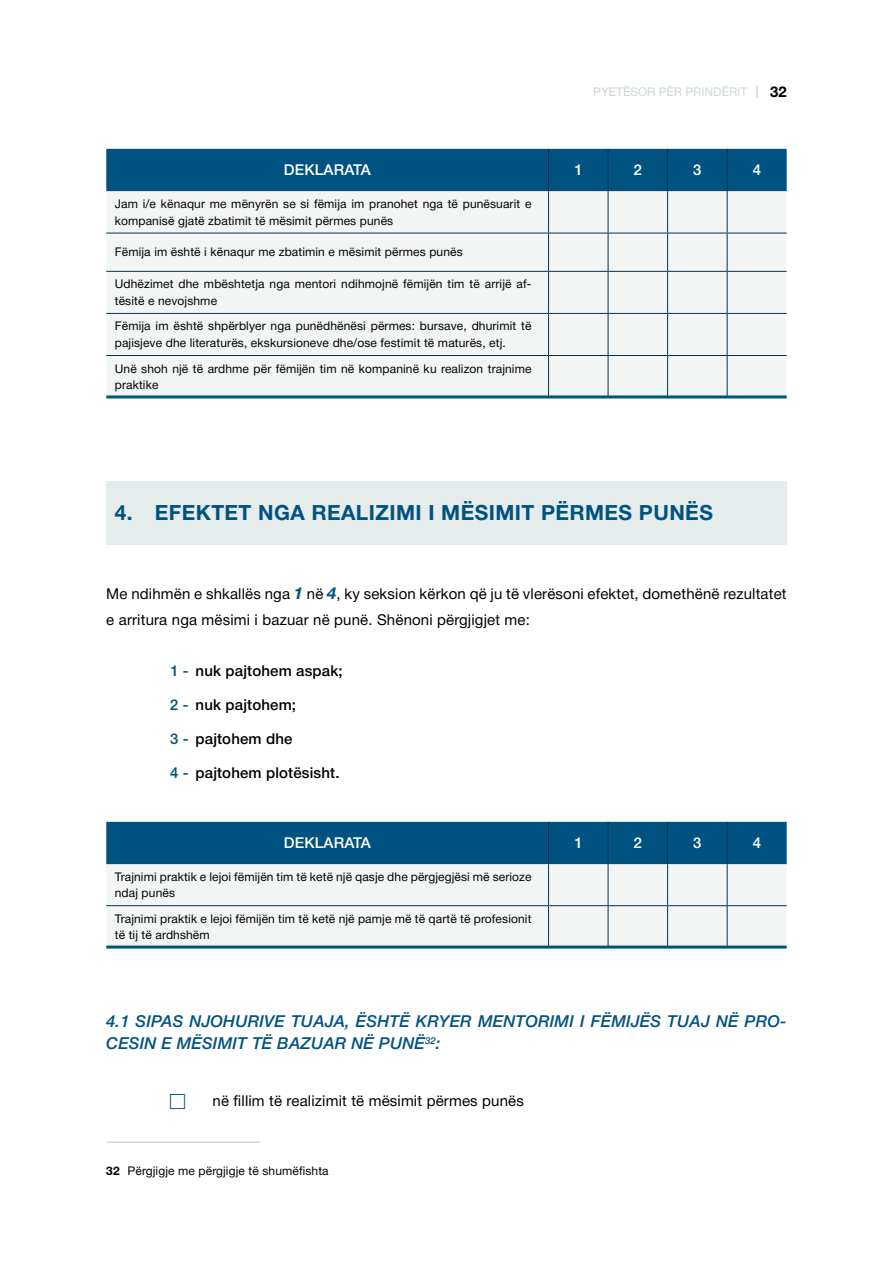
<style>
.page{position:relative;width:893px;height:1263px;background:#fff}
.page>*{position:absolute;margin:0;border:0;box-sizing:border-box;transform-origin:0 0}
.Questionaire_title_2{font:700 21px "Helvetica Neue";letter-spacing:.02em;color:#005380}
.Quest__Title_Numb{font:700 21px "Helvetica Neue";color:#005380}
.Table_Title_Blue{font:italic 500 16.5px/22.5px "Helvetica Neue";letter-spacing:.01em;color:#005380}
.Body_Text_Tables{font:15px/25.5px "Helvetica Neue";letter-spacing:.01em;color:#000}
.t1{font:500 15px "Helvetica Neue";letter-spacing:.01em;color:#000}
.Table_Header{font:500 15px "Helvetica Neue";letter-spacing:.01em;color:#fff}
.t2{font:700 15px "Helvetica Neue";color:#000}
.Table_Text{font:12px/16.5px "Helvetica Neue";letter-spacing:.01em;color:#000}
.Footnotes{font:12px "Helvetica Neue";letter-spacing:.01em;color:#000}
.Pg__Description{font:12px "Helvetica Neue";color:#cdd7d7}
.Footnote_number{font:700 12px "Helvetica Neue";color:#000}
.s1{font-weight:700;font-style:italic;font-size:16.5px;color:#005380}
.s2{color:#005380}
</style>
<div class="page">
<svg style="left:756px;top:86px;width:2px;height:12px"></svg>
<div style="left:146px;top:481px;width:641px;height:64px;background:#e6ebeb"></div>
<div style="left:106px;top:481px;width:40px;height:64px;background:#e6ebeb"></div>
<div style="left:106px;top:822px;width:681px;height:42px;background:#005380"></div>
<div style="left:106px;top:864px;width:681px;height:81px;background:#f3f5f5"></div>
<hr style="left:548px;top:822px;width:1px;height:42px;background:#023351">
<hr style="left:608px;top:822px;width:1px;height:42px;background:#023351">
<hr style="left:667px;top:822px;width:1px;height:42px;background:#023351">
<hr style="left:548px;top:864px;width:1px;height:41px;background:#023351">
<hr style="left:608px;top:864px;width:1px;height:41px;background:#023351">
<hr style="left:667px;top:864px;width:1px;height:41px;background:#023351">
<hr style="left:727px;top:864px;width:1px;height:41px;background:#023351">
<hr style="left:106px;top:905px;width:443px;height:1px;background:#023351">
<hr style="left:549px;top:905px;width:59px;height:1px;background:#023351">
<hr style="left:548px;top:906px;width:1px;height:42px;background:#023351">
<hr style="left:608px;top:905px;width:60px;height:1px;background:#023351">
<hr style="left:608px;top:906px;width:1px;height:42px;background:#023351">
<hr style="left:668px;top:905px;width:59px;height:1px;background:#023351">
<hr style="left:667px;top:906px;width:1px;height:42px;background:#023351">
<hr style="left:727px;top:905px;width:60px;height:1px;background:#023351">
<hr style="left:727px;top:906px;width:1px;height:42px;background:#023351">
<hr style="left:727px;top:822px;width:1px;height:42px;background:#023351">
<hr style="left:106px;top:945px;width:681px;height:3px;background:#005380">
<div style="left:106px;top:149px;width:681px;height:42px;background:#005380"></div>
<div style="left:106px;top:191px;width:681px;height:204px;background:#f3f5f5"></div>
<hr style="left:548px;top:149px;width:1px;height:42px;background:#023351">
<hr style="left:608px;top:149px;width:1px;height:42px;background:#023351">
<hr style="left:667px;top:149px;width:1px;height:42px;background:#023351">
<hr style="left:548px;top:191px;width:1px;height:42px;background:#023351">
<hr style="left:608px;top:191px;width:1px;height:42px;background:#023351">
<hr style="left:667px;top:191px;width:1px;height:42px;background:#023351">
<hr style="left:727px;top:191px;width:1px;height:42px;background:#023351">
<hr style="left:106px;top:233px;width:443px;height:1px;background:#023351">
<hr style="left:549px;top:233px;width:59px;height:1px;background:#023351">
<hr style="left:548px;top:233px;width:1px;height:38px;background:#023351">
<hr style="left:608px;top:233px;width:60px;height:1px;background:#023351">
<hr style="left:608px;top:233px;width:1px;height:38px;background:#023351">
<hr style="left:668px;top:233px;width:59px;height:1px;background:#023351">
<hr style="left:667px;top:233px;width:1px;height:38px;background:#023351">
<hr style="left:727px;top:233px;width:60px;height:1px;background:#023351">
<hr style="left:727px;top:233px;width:1px;height:38px;background:#023351">
<hr style="left:106px;top:271px;width:443px;height:1px;background:#023351">
<hr style="left:549px;top:271px;width:59px;height:1px;background:#023351">
<hr style="left:548px;top:272px;width:1px;height:41px;background:#023351">
<hr style="left:608px;top:271px;width:60px;height:1px;background:#023351">
<hr style="left:608px;top:272px;width:1px;height:41px;background:#023351">
<hr style="left:668px;top:271px;width:59px;height:1px;background:#023351">
<hr style="left:667px;top:272px;width:1px;height:41px;background:#023351">
<hr style="left:727px;top:271px;width:60px;height:1px;background:#023351">
<hr style="left:727px;top:272px;width:1px;height:41px;background:#023351">
<hr style="left:106px;top:313px;width:443px;height:1px;background:#023351">
<hr style="left:549px;top:313px;width:59px;height:1px;background:#023351">
<hr style="left:548px;top:314px;width:1px;height:41px;background:#023351">
<hr style="left:608px;top:313px;width:60px;height:1px;background:#023351">
<hr style="left:608px;top:314px;width:1px;height:41px;background:#023351">
<hr style="left:668px;top:313px;width:59px;height:1px;background:#023351">
<hr style="left:667px;top:314px;width:1px;height:41px;background:#023351">
<hr style="left:727px;top:313px;width:60px;height:1px;background:#023351">
<hr style="left:727px;top:314px;width:1px;height:41px;background:#023351">
<hr style="left:106px;top:355px;width:443px;height:1px;background:#023351">
<hr style="left:549px;top:355px;width:59px;height:1px;background:#023351">
<hr style="left:548px;top:356px;width:1px;height:42px;background:#023351">
<hr style="left:608px;top:355px;width:60px;height:1px;background:#023351">
<hr style="left:608px;top:356px;width:1px;height:42px;background:#023351">
<hr style="left:668px;top:355px;width:59px;height:1px;background:#023351">
<hr style="left:667px;top:356px;width:1px;height:42px;background:#023351">
<hr style="left:727px;top:355px;width:60px;height:1px;background:#023351">
<hr style="left:727px;top:356px;width:1px;height:42px;background:#023351">
<hr style="left:727px;top:149px;width:1px;height:42px;background:#023351">
<hr style="left:106px;top:395px;width:681px;height:3px;background:#005380">
<hr style="left:107px;top:1141px;width:153px;height:2px;background:#cdd7d7">
<p class="Pg__Description" style="left:593px;top:83px;width:155px">PYETËSOR PËR PRINDËRIT</p>
<p class="t2" style="left:770px;top:80px;width:18px">32</p>
<p class="Table_Header" style="left:284px;top:158px;width:89px">DEKLARATA</p>
<p class="Table_Header" style="left:574px;top:158px;width:10px">1</p>
<p class="Table_Header" style="left:634px;top:158px;width:10px">2</p>
<p class="Table_Header" style="left:693px;top:158px;width:10px">3</p>
<p class="Table_Header" style="left:753px;top:158px;width:10px">4</p>
<p class="Table_Text" style="left:115px;top:196px;width:418px">Jam i/e kënaqur me mënyrën se si fëmija im pranohet nga të punësuarit e kompanisë gjatë zbatimit të mësimit përmes punës</p>
<p class="Table_Text" style="left:115px;top:245px;width:349px">Fëmija im është i kënaqur me zbatimin e mësimit përmes punës</p>
<p class="Table_Text" style="left:115px;top:277px;width:418px">Udhëzimet dhe mbështetja nga mentori ndihmojnë fëmijën tim të arrijë af&shy;tësitë e nevojshme</p>
<p class="Table_Text" style="left:115px;top:319px;width:418px">Fëmija im është shpërblyer nga punëdhënësi përmes: bursave, dhurimit të pajisjeve dhe literaturës, ekskursioneve dhe/ose festimit të maturës, etj.</p>
<p class="Table_Text" style="left:115px;top:361px;width:418px">Unë shoh një të ardhme për fëmijën tim në kompaninë ku realizon trajnime praktike</p>
<p class="Quest__Title_Numb" style="left:115px;top:496px;width:19px">4.</p>
<p class="Questionaire_title_2" style="left:155px;top:496px;width:560px">EFEKTET NGA REALIZIMI I MËSIMIT PËRMES PUNËS</p>
<p class="Body_Text_Tables" style="left:106px;top:582px;width:682px">Me ndihmën e shkallës nga <span class="s1">1</span> në <span class="s1">4</span>, ky seksion kërkon që ju të vlerësoni efektet, domethënë rezultatet e arritura nga mësimi i bazuar në punë. Shënoni përgjigjet me:</p>
<p class="t1" style="left:170px;top:658px;width:174px"><span class="s2">1 -</span> nuk pajtohem aspak;</p>
<p class="t1" style="left:170px;top:692px;width:127px"><span class="s2">2 -</span> nuk pajtohem;</p>
<p class="t1" style="left:170px;top:726px;width:124px"><span class="s2">3 -</span> pajtohem dhe</p>
<p class="t1" style="left:170px;top:760px;width:171px"><span class="s2">4 -</span> pajtohem plotësisht.</p>
<p class="Table_Header" style="left:284px;top:831px;width:89px">DEKLARATA</p>
<p class="Table_Header" style="left:574px;top:831px;width:10px">1</p>
<p class="Table_Header" style="left:634px;top:831px;width:10px">2</p>
<p class="Table_Header" style="left:693px;top:831px;width:10px">3</p>
<p class="Table_Header" style="left:753px;top:831px;width:10px">4</p>
<p class="Table_Text" style="left:115px;top:869px;width:418px">Trajnimi praktik e lejoi fëmijën tim të ketë një qasje dhe përgjegjësi më serioze ndaj punës</p>
<p class="Table_Text" style="left:115px;top:911px;width:418px">Trajnimi praktik e lejoi fëmijën tim të ketë një pamje më të qartë të profesionit të tij të ardhshëm</p>
<p class="Table_Title_Blue" style="left:106px;top:1008px;width:682px">4.1 SIPAS NJOHURIVE TUAJA, ËSHTË KRYER MENTORIMI I FËMIJËS TUAJ NË PRO-<br>CESIN E MËSIMIT TË BAZUAR NË PUNË<sup>32</sup>:</p>
<p class="Body_Text_Tables" style="left:213px;top:1089px;width:313px">në fillim të realizimit të mësimit përmes punës</p>
<p class="Footnote_number" style="left:106px;top:1161px;width:15px">32</p>
<p class="Footnotes" style="left:128px;top:1162px;width:203px">Përgjigje me përgjigje të shumëfishta</p>
</div>
